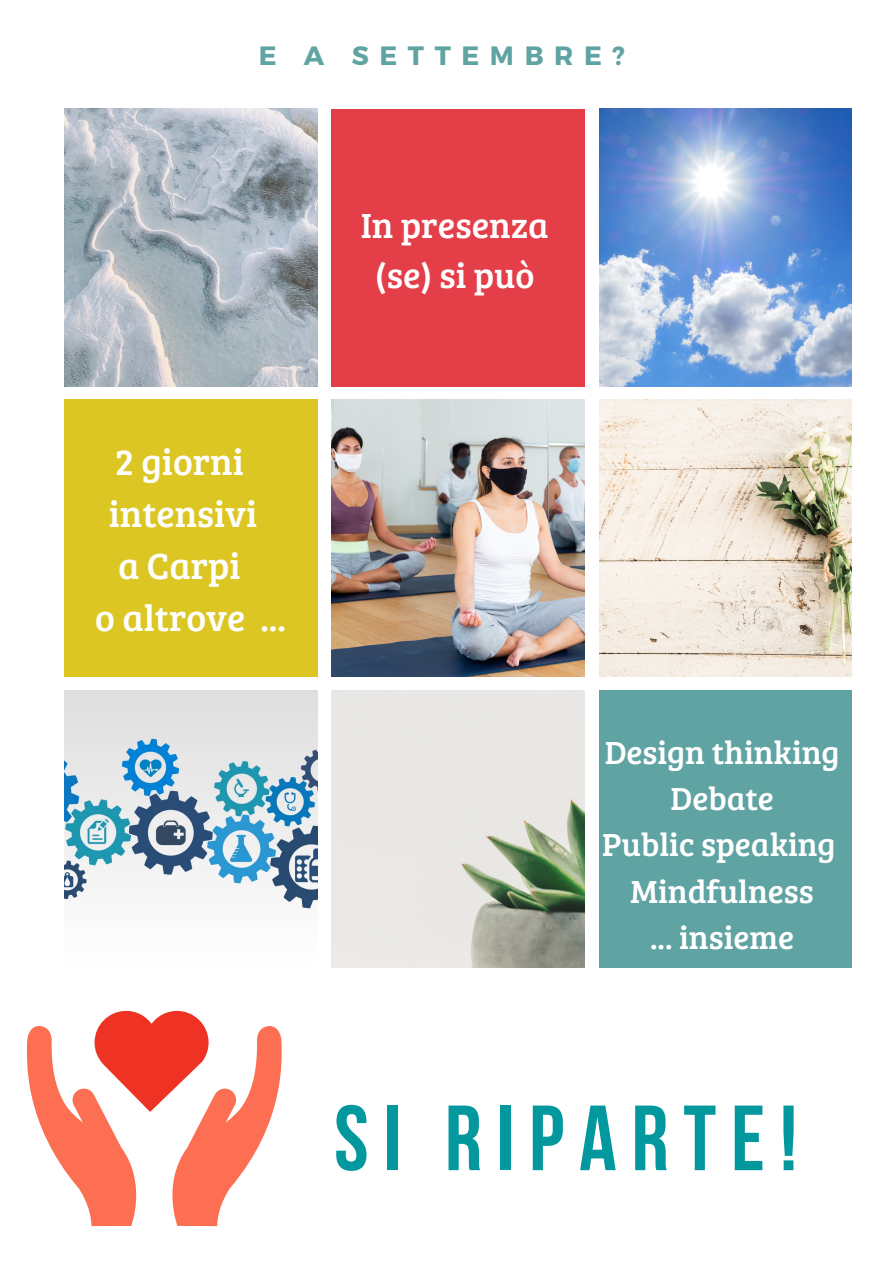
<style>
.page{position:relative;width:894px;height:1264px;background:#fff}
.page>*{position:absolute;margin:0;border:0;box-sizing:border-box;transform-origin:0 0}
.t1{font:700 92.25px "Bebas Neue";letter-spacing:.16em;color:#03989e}
.t2{font:37.5px "Bree Serif";color:#fff}
.t3{font:36px "Bree Serif";color:#fff}
.t4{font:33px "Bree Serif";color:#fff}
.t5{font:700 26.55px "Montserrat";letter-spacing:.4em;color:#5fa3a2}
</style>
<div class="page">
<div style="left:331px;top:109px;width:253px;height:277px;background:#e43e49"></div>
<div style="left:64px;top:399px;width:254px;height:277px;background:#dcc624"></div>
<div style="left:599px;top:690px;width:252px;height:277px;background:#5fa3a2"></div>
<img style="left:64px;top:109px;width:254px;height:277px">
<img style="left:331px;top:690px;width:253px;height:277px">
<img style="left:599px;top:399px;width:252px;height:277px">
<img style="left:599px;top:109px;width:252px;height:277px">
<img style="left:64px;top:690px;width:254px;height:219px">
<img style="left:331px;top:399px;width:253px;height:277px">
<svg style="left:26px;top:1010px;width:256px;height:215px"></svg>
<p class="t5" style="left:259px;top:38px;width:368px">E A SETTEMBRE?</p>
<p class="t2" style="left:115px;top:434px;width:131px">2 giorni</p>
<p class="t2" style="left:109px;top:486px;width:150px">intensivi</p>
<p class="t2" style="left:118px;top:538px;width:124px">a Carpi</p>
<p class="t2" style="left:95px;top:590px;width:192px">o altrove ...</p>
<p class="t3" style="left:361px;top:200px;width:189px">In presenza</p>
<p class="t3" style="left:375px;top:249px;width:161px">(se) si può</p>
<p class="t4" style="left:604px;top:728px;width:236px">Design thinking</p>
<p class="t4" style="left:670px;top:774px;width:105px">Debate</p>
<p class="t4" style="left:602px;top:820px;width:235px">Public speaking</p>
<p class="t4" style="left:630px;top:867px;width:185px">Mindfulness</p>
<p class="t4" style="left:650px;top:913px;width:145px">... insieme</p>
<p class="t1" style="left:334px;top:1100px;width:464px">SI RIPARTE!</p>
</div>
